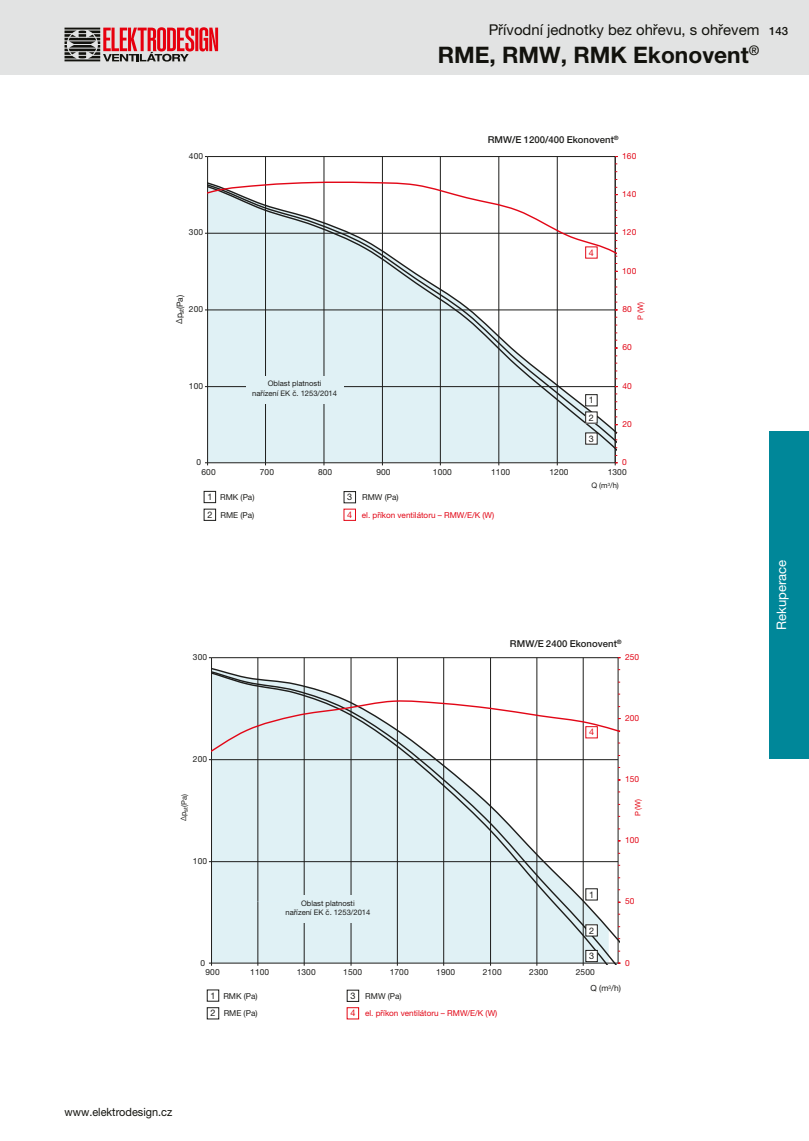
<style>
.page{position:relative;width:809px;height:1141px;background:#fff}
.page>*{position:absolute;margin:0;border:0;box-sizing:border-box;transform-origin:0 0}
.t1{font:700 22.75px "Helvetica Neue LT Pro";color:#12120d}
.t2{font:14.88px "Helvetica Neue LT Pro";color:#12120d}
.t3{font:13.12px "Helvetica Neue LT Pro";color:#fff}
.t4{font:11.38px "Helvetica Neue LT Pro";color:#12120d;scale:.96 1}
.t5{font:500 9.62px "Helvetica Neue LT Pro";letter-spacing:.005em;color:#1d1d1b}
.t6{font:9.1px/17.7px "Helvetica Neue LT Pro";color:#1d1d1b}
.t7{font:9.1px "Helvetica Neue LT Pro";color:#e30a18}
.t8{font:9.1px "Helvetica Neue LT Pro";color:#e30613}
.t9{font:9.1px "Helvetica Neue LT Pro";color:#e30d18}
.t10{font:8.4px "Helvetica Neue LT Pro";letter-spacing:.01em;color:#1d1d1b}
.t11{font:8.4px "Helvetica Neue LT Pro";letter-spacing:.01em;color:#e20717}
.t12{font:8.22px "Helvetica Neue LT Pro";color:#e20717}
.t13{font:8.22px/17.7px "Helvetica Neue LT Pro";color:#1d1d1b}
.t14{font:7.7px/9.1px "Helvetica Neue LT Pro";color:#1d1d1b;text-align:center}
.t15{font:7.7px "Helvetica Neue LT Pro";color:#e20717}
.t16{font:7.52px "Helvetica Neue LT Pro";color:#1d1d1b}
.t17{font:7.52px "Helvetica Neue LT Pro";color:#e30613}
.s1{font-weight:500;font-size:11.38px}
</style>
<div class="page">
<div style="left:0;top:0;width:809px;height:74px;background:#e2e3e3"></div>
<div style="left:769px;top:432px;width:40px;height:327px;background:#008799"></div>
<svg style="left:64px;top:27px;width:154px;height:35px"></svg>
<hr style="left:207px;top:156px;width:408px;height:1px;background:#1d1d1b">
<svg style="left:207px;top:157px;width:409px;height:307px"></svg>
<svg style="left:207px;top:181px;width:409px;height:164px"></svg>
<div style="left:246px;top:376px;width:98px;height:28px;background:#e0f1f5"></div>
<div style="left:204px;top:491px;width:12px;height:12px;border:1px solid #1d1d1b"></div>
<div style="left:204px;top:509px;width:12px;height:12px;border:1px solid #1d1d1b"></div>
<div style="left:344px;top:491px;width:12px;height:12px;border:1px solid #1d1d1b"></div>
<div style="left:344px;top:509px;width:12px;height:12px;border:1px solid #e30a18"></div>
<div style="left:585px;top:395px;width:12px;height:11px;background:#fff"></div>
<div style="left:585px;top:394px;width:12px;height:12px;border:1px solid #1d1d1b"></div>
<div style="left:585px;top:412px;width:12px;height:11px;background:#fff"></div>
<div style="left:585px;top:433px;width:12px;height:11px;background:#fff"></div>
<hr style="left:211px;top:657px;width:407px;height:1px;background:#1d1d1b">
<hr style="left:583px;top:658px;width:1px;height:305px;background:#1d1d1b">
<hr style="left:536px;top:658px;width:1px;height:305px;background:#1d1d1b">
<hr style="left:490px;top:658px;width:1px;height:305px;background:#1d1d1b">
<hr style="left:443px;top:658px;width:1px;height:305px;background:#1d1d1b">
<hr style="left:397px;top:658px;width:1px;height:305px;background:#1d1d1b">
<hr style="left:351px;top:658px;width:1px;height:305px;background:#1d1d1b">
<hr style="left:304px;top:658px;width:1px;height:305px;background:#1d1d1b">
<hr style="left:257px;top:658px;width:1px;height:305px;background:#1d1d1b">
<hr style="left:617px;top:658px;width:1px;height:305px;background:#1d1d1b">
<hr style="left:211px;top:658px;width:1px;height:305px;background:#1d1d1b">
<svg style="left:211px;top:660px;width:408px;height:304px"></svg>
<svg style="left:211px;top:699px;width:408px;height:164px"></svg>
<div style="left:207px;top:990px;width:12px;height:11px;border:1px solid #1d1d1b"></div>
<div style="left:207px;top:1007px;width:12px;height:12px;border:1px solid #1d1d1b"></div>
<div style="left:347px;top:990px;width:12px;height:12px;border:1px solid #1d1d1b"></div>
<div style="left:347px;top:1007px;width:12px;height:12px;border:1px solid #e30613"></div>
<div style="left:586px;top:727px;width:11px;height:11px;background:#fff"></div>
<div style="left:586px;top:925px;width:11px;height:11px;background:#fff"></div>
<div style="left:586px;top:950px;width:11px;height:12px;background:#fff"></div>
<div style="left:585px;top:950px;width:12px;height:12px;border:1px solid #1d1d1b"></div>
<div style="left:586px;top:889px;width:11px;height:11px;background:#fff"></div>
<div style="left:280px;top:896px;width:96px;height:27px;background:#e0f1f5"></div>
<h2 class="t2" style="left:488px;top:21px;width:301px">Přívodní jednotky bez ohřevu, s ohřevem <span class="s1">143</span></h2>
<h1 class="t1" style="left:437px;top:41px;width:323px">RME, RMW, RMK Ekonovent<sup>®</sup></h1>
<p class="t5" style="left:487px;top:134px;width:132px">RMW/E 1200/400 Ekonovent<sup>®</sup></p>
<p class="t10" style="left:189px;top:151px;width:16px">400</p>
<p class="t11" style="left:622px;top:151px;width:16px">160</p>
<p class="t11" style="left:622px;top:189px;width:16px">140</p>
<p class="t10" style="left:189px;top:227px;width:16px">300</p>
<p class="t11" style="left:622px;top:227px;width:16px">120</p>
<p class="t7" style="left:589px;top:247px;width:7px">4</p>
<p class="t11" style="left:622px;top:266px;width:16px">100</p>
<p class="t10" style="left:175px;top:324px;width:30px;rotate:-90deg">Δp<sub>st</sub>(Pa)</p>
<p class="t10" style="left:189px;top:304px;width:16px">200</p>
<p class="t15" style="left:636px;top:320px;width:19px;rotate:-90deg">P (W)</p>
<p class="t11" style="left:622px;top:304px;width:11px">80</p>
<p class="t11" style="left:622px;top:342px;width:11px">60</p>
<p class="t10" style="left:189px;top:381px;width:16px">100</p>
<p class="t14" style="left:252px;top:379px;width:86px">Oblast platnosti<br>nařízení EK č. 1253/2014</p>
<p class="t6" style="left:589px;top:391px;width:7px">1<br>2</p>
<p class="t6" style="left:589px;top:429px;width:7px">3</p>
<p class="t11" style="left:622px;top:381px;width:11px">40</p>
<p class="t11" style="left:622px;top:419px;width:11px">20</p>
<p class="t10" style="left:196px;top:457px;width:6px">0</p>
<p class="t11" style="left:622px;top:457px;width:6px">0</p>
<p class="t10" style="left:201px;top:467px;width:16px">600</p>
<p class="t10" style="left:260px;top:467px;width:16px">700</p>
<p class="t10" style="left:318px;top:467px;width:16px">800</p>
<p class="t10" style="left:376px;top:467px;width:16px">900</p>
<p class="t10" style="left:433px;top:467px;width:20px">1000</p>
<p class="t10" style="left:491px;top:467px;width:20px">1100</p>
<p class="t10" style="left:549px;top:467px;width:20px">1200</p>
<p class="t10" style="left:607px;top:467px;width:20px">1300</p>
<p class="t6" style="left:207px;top:488px;width:7px">1<br>2</p>
<p class="t6" style="left:347px;top:488px;width:7px">3</p>
<p class="t13" style="left:220px;top:488px;width:36px">RMK (Pa)<br>RME (Pa)</p>
<p class="t13" style="left:362px;top:488px;width:38px">RMW (Pa)</p>
<p class="t7" style="left:347px;top:509px;width:7px">4</p>
<p class="t12" style="left:362px;top:510px;width:134px">el. příkon ventilátoru – RMW/E/K (W)</p>
<p class="t14" style="left:591px;top:481px;width:29px">Q (m<sup>3</sup>/h)</p>
<p class="t10" style="left:193px;top:652px;width:16px">300</p>
<p class="t10" style="left:193px;top:754px;width:16px">200</p>
<p class="t16" style="left:180px;top:821px;width:29px;rotate:-90deg">Δp<sub>st</sub>(Pa)</p>
<p class="t10" style="left:193px;top:856px;width:16px">100</p>
<p class="t10" style="left:200px;top:958px;width:6px">0</p>
<p class="t14" style="left:285px;top:898px;width:86px">Oblast platnosti<br>nařízení EK č. 1253/2014</p>
<p class="t5" style="left:510px;top:638px;width:113px">RMW/E 2400 Ekonovent<sup>®</sup></p>
<p class="t11" style="left:625px;top:652px;width:16px">250</p>
<p class="t9" style="left:589px;top:727px;width:7px">4</p>
<p class="t6" style="left:589px;top:885px;width:7px">1</p>
<p class="t6" style="left:589px;top:921px;width:7px">2</p>
<p class="t6" style="left:589px;top:947px;width:7px">3</p>
<p class="t11" style="left:625px;top:713px;width:16px">200</p>
<p class="t11" style="left:625px;top:774px;width:16px">150</p>
<p class="t17" style="left:633px;top:816px;width:19px;rotate:-90deg">P (W)</p>
<p class="t11" style="left:625px;top:835px;width:16px">100</p>
<p class="t11" style="left:625px;top:896px;width:11px">50</p>
<p class="t11" style="left:625px;top:958px;width:6px">0</p>
<p class="t10" style="left:205px;top:967px;width:16px">900</p>
<p class="t10" style="left:250px;top:967px;width:20px">1100</p>
<p class="t10" style="left:297px;top:967px;width:20px">1300</p>
<p class="t10" style="left:343px;top:967px;width:20px">1500</p>
<p class="t10" style="left:390px;top:967px;width:20px">1700</p>
<p class="t10" style="left:436px;top:967px;width:20px">1900</p>
<p class="t10" style="left:483px;top:967px;width:20px">2100</p>
<p class="t10" style="left:529px;top:967px;width:20px">2300</p>
<p class="t10" style="left:576px;top:967px;width:20px">2500</p>
<p class="t6" style="left:210px;top:986px;width:7px">1<br>2</p>
<p class="t6" style="left:350px;top:987px;width:7px">3</p>
<p class="t13" style="left:223px;top:987px;width:36px">RMK (Pa)<br>RME (Pa)</p>
<p class="t13" style="left:365px;top:987px;width:38px">RMW (Pa)</p>
<p class="t8" style="left:350px;top:1008px;width:7px">4</p>
<p class="t12" style="left:365px;top:1008px;width:134px">el. příkon ventilátoru – RMW/E/K (W)</p>
<p class="t10" style="left:590px;top:983px;width:32px">Q (m<sup>3</sup>/h)</p>
<h3 class="t4" style="left:64px;top:1105px;width:114px">www.elektrodesign.cz</h3>
<h3 class="t3" style="left:773px;top:630px;width:72px;rotate:-90deg">Rekuperace</h3>
</div>
